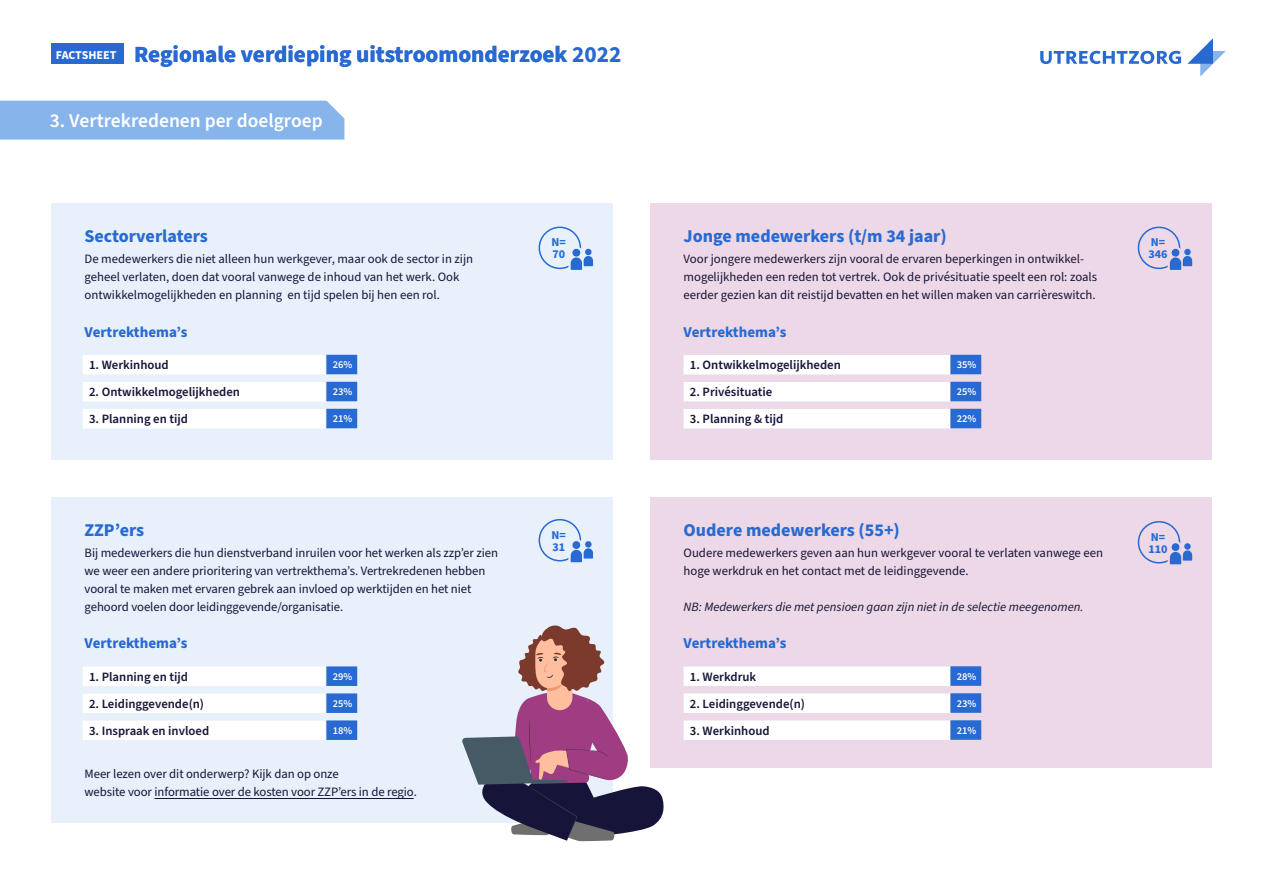
<style>
.page{position:relative;width:1263px;height:893px;background:#fff}
.page>*{position:absolute;margin:0;border:0;box-sizing:border-box;transform-origin:0 0}
.t1{font:700 23.1px "Source Sans Pro";color:#2869d2}
.t2{font:600 19.5px "Source Sans Pro";color:#fff}
.t3{font:700 18px "Source Sans Pro";color:#2869d2}
.t4{font:700 15px "Source Sans Pro";color:#2869d2}
.t5{font:12.75px/18px "Source Sans Pro";letter-spacing:-.005em;color:#161438}
.t6{font:600 12.75px "Source Sans Pro";color:#161438}
.t7{font:italic 12.75px "Source Sans Pro";color:#161438}
.t8{font:700 12px/12px "Source Sans Pro";color:#2869d2}
.t9{font:600 10.5px "Source Sans Pro";color:#fff}
.s1{font-size:12px;color:#fff}
</style>
<div class="page">
<svg style="left:1040px;top:51px;width:141px;height:13px"></svg>
<svg style="left:1187px;top:38px;width:39px;height:39px"></svg>
<div style="left:51px;top:44px;width:72px;height:20px;background:#2869d2"></div>
<div style="left:52px;top:203px;width:561px;height:256px;background:#e7f0fb"></div>
<div style="left:52px;top:497px;width:561px;height:326px;background:#e7f0fb"></div>
<div style="left:651px;top:203px;width:561px;height:256px;background:#ecd8e6"></div>
<div style="left:651px;top:497px;width:561px;height:271px;background:#ecd8e6"></div>
<hr style="left:154px;top:798px;width:260px;height:1px;background:#161438">
<div style="left:83px;top:355px;width:242px;height:19px;background:#fff"></div>
<div style="left:83px;top:382px;width:242px;height:19px;background:#fff"></div>
<div style="left:83px;top:409px;width:242px;height:19px;background:#fff"></div>
<div style="left:326px;top:355px;width:31px;height:19px;background:#2869d2"></div>
<div style="left:326px;top:382px;width:31px;height:19px;background:#2869d2"></div>
<div style="left:326px;top:409px;width:31px;height:19px;background:#2869d2"></div>
<div style="left:83px;top:667px;width:242px;height:19px;background:#fff"></div>
<div style="left:83px;top:694px;width:242px;height:19px;background:#fff"></div>
<div style="left:83px;top:721px;width:242px;height:19px;background:#fff"></div>
<div style="left:326px;top:666px;width:31px;height:20px;background:#2869d2"></div>
<div style="left:326px;top:693px;width:31px;height:20px;background:#2869d2"></div>
<div style="left:326px;top:720px;width:31px;height:20px;background:#2869d2"></div>
<div style="left:684px;top:355px;width:266px;height:19px;background:#fff"></div>
<div style="left:684px;top:382px;width:266px;height:19px;background:#fff"></div>
<div style="left:684px;top:409px;width:266px;height:19px;background:#fff"></div>
<div style="left:950px;top:355px;width:31px;height:19px;background:#2869d2"></div>
<div style="left:950px;top:382px;width:31px;height:19px;background:#2869d2"></div>
<div style="left:950px;top:409px;width:31px;height:19px;background:#2869d2"></div>
<div style="left:684px;top:666px;width:266px;height:20px;background:#fff"></div>
<div style="left:684px;top:693px;width:266px;height:20px;background:#fff"></div>
<div style="left:684px;top:720px;width:266px;height:20px;background:#fff"></div>
<div style="left:950px;top:666px;width:31px;height:20px;background:#2869d2"></div>
<div style="left:950px;top:693px;width:31px;height:20px;background:#2869d2"></div>
<div style="left:950px;top:720px;width:31px;height:20px;background:#2869d2"></div>
<div style="left:0;top:101px;width:344px;height:39px;background:#87b4eb"></div>
<div style="left:539px;top:227px;width:42px;height:42px;border:2px solid #2869d2;border-radius:50%"></div>
<div style="left:539px;top:519px;width:42px;height:42px;border:2px solid #2869d2;border-radius:50%"></div>
<svg style="left:462px;top:625px;width:201px;height:216px"></svg>
<svg style="left:568px;top:246px;width:25px;height:24px"></svg>
<svg style="left:568px;top:538px;width:25px;height:25px"></svg>
<div style="left:1138px;top:227px;width:42px;height:42px;border:2px solid #2869d2;border-radius:50%"></div>
<div style="left:1138px;top:521px;width:42px;height:42px;border:2px solid #2869d2;border-radius:50%"></div>
<svg style="left:1167px;top:246px;width:25px;height:24px"></svg>
<svg style="left:1167px;top:540px;width:25px;height:25px"></svg>
<h1 class="t1" style="left:56px;top:38px;width:567px"><span class="s1">FACTSHEET</span> Regionale verdieping uitstroomonderzoek 2022</h1>
<h2 class="t2" style="left:50px;top:108px;width:274px">3. Vertrekredenen per doelgroep</h2>
<h3 class="t3" style="left:85px;top:224px;width:125px">Sectorverlaters</h3>
<p class="t5" style="left:85px;top:250px;width:390px">De medewerkers die niet alleen hun werkgever, maar ook de sector in zijn geheel verlaten, doen dat vooral vanwege de inhoud van het werk. Ook ontwikkelmogelijkheden en planning en tijd spelen bij hen een rol.</p>
<p class="t4" style="left:85px;top:321px;width:104px">Vertrekthema’s</p>
<p class="t6" style="left:89px;top:356px;width:81px">1. Werkinhoud</p>
<p class="t6" style="left:89px;top:383px;width:152px">2. Ontwikkelmogelijkheden</p>
<p class="t6" style="left:89px;top:410px;width:100px">3. Planning en tijd</p>
<p class="t9" style="left:333px;top:358px;width:21px">26%</p>
<p class="t9" style="left:333px;top:385px;width:21px">23%</p>
<p class="t9" style="left:333px;top:412px;width:21px">21%</p>
<h3 class="t3" style="left:85px;top:518px;width:61px">ZZP’ers</h3>
<p class="t5" style="left:85px;top:544px;width:415px">Bij medewerkers die hun dienstverband inruilen voor het werken als zzp’er zien we weer een andere prioritering van vertrekthema’s. Vertrekredenen hebben vooral te maken met ervaren gebrek aan invloed op werktijden en het niet gehoord voelen door leidinggevende/organisatie.</p>
<p class="t4" style="left:85px;top:633px;width:104px">Vertrekthema’s</p>
<p class="t6" style="left:89px;top:668px;width:100px">1. Planning en tijd</p>
<p class="t6" style="left:89px;top:695px;width:117px">2. Leidinggevende(n)</p>
<p class="t6" style="left:89px;top:722px;width:122px">3. Inspraak en invloed</p>
<p class="t9" style="left:333px;top:670px;width:21px">29%</p>
<p class="t9" style="left:333px;top:697px;width:21px">25%</p>
<p class="t9" style="left:333px;top:724px;width:21px">18%</p>
<p class="t5" style="left:85px;top:765px;width:334px">Meer lezen over dit onderwerp? Kijk dan op onze<br>website voor informatie over de kosten voor ZZP’ers in de regio.</p>
<p class="t8" style="left:552px;top:237px;width:16px">N=<br>70</p>
<p class="t8" style="left:552px;top:529px;width:16px">N=<br>31</p>
<h3 class="t3" style="left:684px;top:224px;width:265px">Jonge medewerkers (t/m 34 jaar)</h3>
<p class="t5" style="left:684px;top:250px;width:415px">Voor jongere medewerkers zijn vooral de ervaren beperkingen in ontwikkel&shy;mogelijkheden een reden tot vertrek. Ook de privésituatie speelt een rol: zoals eerder gezien kan dit reistijd bevatten en het willen maken van carrièreswitch.</p>
<p class="t4" style="left:684px;top:321px;width:104px">Vertrekthema’s</p>
<p class="t6" style="left:690px;top:356px;width:152px">1. Ontwikkelmogelijkheden</p>
<p class="t6" style="left:690px;top:383px;width:84px">2. Privésituatie</p>
<p class="t6" style="left:690px;top:410px;width:95px">3. Planning &amp; tijd</p>
<p class="t9" style="left:957px;top:358px;width:21px">35%</p>
<p class="t9" style="left:957px;top:385px;width:21px">25%</p>
<p class="t9" style="left:957px;top:412px;width:21px">22%</p>
<h3 class="t3" style="left:684px;top:518px;width:218px">Oudere medewerkers (55+)</h3>
<p class="t5" style="left:684px;top:544px;width:421px">Oudere medewerkers geven aan hun werkgever vooral te verlaten vanwege een hoge werkdruk en het contact met de leidinggevende.</p>
<p class="t7" style="left:684px;top:598px;width:401px">NB: Medewerkers die met pensioen gaan zijn niet in de selectie meegenomen.</p>
<p class="t4" style="left:684px;top:633px;width:104px">Vertrekthema’s</p>
<p class="t6" style="left:690px;top:668px;width:68px">1. Werkdruk</p>
<p class="t6" style="left:690px;top:695px;width:117px">2. Leidinggevende(n)</p>
<p class="t6" style="left:690px;top:722px;width:81px">3. Werkinhoud</p>
<p class="t9" style="left:957px;top:669px;width:21px">28%</p>
<p class="t9" style="left:957px;top:696px;width:21px">23%</p>
<p class="t9" style="left:957px;top:723px;width:21px">21%</p>
<p class="t8" style="left:1148px;top:237px;width:21px">N=<br>346</p>
<p class="t8" style="left:1148px;top:531px;width:21px">N=<br>110</p>
</div>
